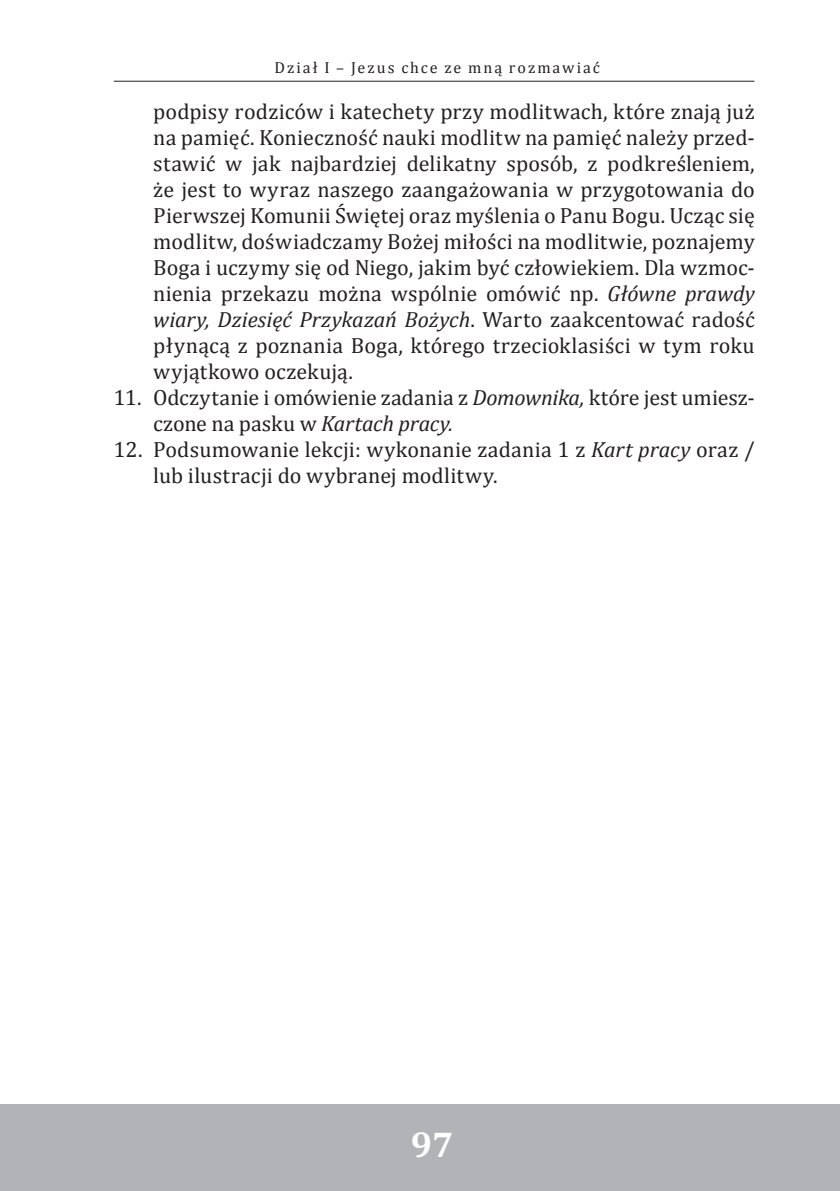
<style>
.page{position:relative;width:840px;height:1191px;background:#fff}
.page>*{position:absolute;margin:0;border:0;box-sizing:border-box;transform-origin:0 0}
.t1{font:700 36px "Cambria";color:#fff}
.t2{font:22px/26px "Cambria";letter-spacing:.005em;color:#231f20}
.t3{font:16px "Cambria";letter-spacing:.12em;color:#231f20}
.s1{font-style:italic}
</style>
<div class="page">
<hr style="left:0;top:1104px;width:1px;height:87px;background:#b2b3b7">
<div style="left:1px;top:1104px;width:838px;height:87px;background:#b2b3b7"></div>
<hr style="left:114px;top:81px;width:640px;height:1px;background:#231f20">
<p class="t3" style="left:274px;top:58px;width:327px">Dział I – Jezus chce ze mną rozmawiać</p>
<p class="t2" style="left:153px;top:99px;width:602px;text-align:justify">podpisy rodziców i katechety przy modlitwach, które znają już na pamięć. Konieczność nauki modlitw na pamięć należy przed&shy;stawić w jak najbardziej delikatny sposób, z podkreśleniem, że jest to wyraz naszego zaangażowania w przygotowania do Pierwszej Komunii Świętej oraz myślenia o Panu Bogu. Ucząc się modlitw, doświadczamy Bożej miłości na modlitwie, poznajemy Boga i uczymy się od Niego, jakim być człowiekiem. Dla wzmoc&shy;nienia przekazu można wspólnie omówić np. <span class="s1">Główne prawdy wiary, Dziesięć Przykazań Bożych</span>. Warto zaakcentować radość płynącą z poznania Boga, którego trzecioklasiści w tym roku wyjątkowo oczekują.</p>
<p class="t2" style="left:153px;top:385px;width:602px;text-indent:-40px">11. Odczytanie i omówienie zadania z <span class="s1">Domownika,</span> które jest umiesz&shy;czone na pasku w <span class="s1">Kartach pracy.</span></p>
<p class="t2" style="left:153px;top:437px;width:602px;text-indent:-40px">12. Podsumowanie lekcji: wykonanie zadania 1 z <span class="s1">Kart pracy</span> oraz / lub ilustracji do wybranej modlitwy.</p>
<p class="t1" style="left:410px;top:1118px;width:44px">97</p>
</div>
